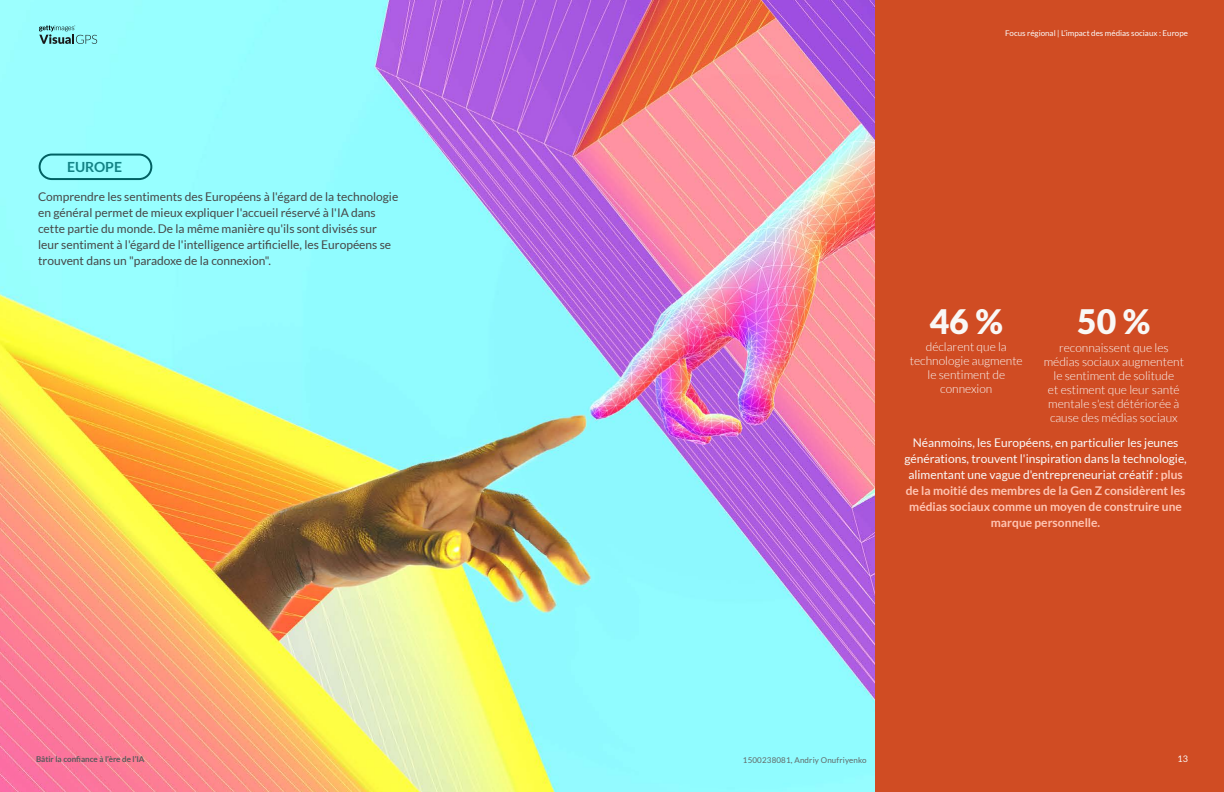
<style>
.page{position:relative;width:1224px;height:792px;background:#fff}
.page>*{position:absolute;margin:0;border:0;box-sizing:border-box;transform-origin:0 0}
.t1{font:900 33.8px "Lato";color:#f9f8f6}
.t2{font:700 14px "Lato";color:#138385}
.t3{font:12px/16px "Lato";color:#474747}
.t4{font:12px/16px "Lato";color:#faf9f8;text-align:center}
.t5{font:300 12px/14px "Lato";color:#faf9f8;text-align:center}
.t6{font:9px "Lato";color:#faf9f8}
.t7{font:8px "Lato";color:#faf9f8}
.t8{font:700 8px "Lato";color:#58595b}
.t9{font:8px "Lato";letter-spacing:.02em;color:#626867}
.s1{font-weight:700;color:#ffc5b3}
</style>
<div class="page">
<img style="left:0;top:0;width:876px;height:792px">
<svg style="left:39px;top:25px;width:58px;height:19px"></svg>
<div style="left:876px;top:0;width:348px;height:792px;background:#d04c23"></div>
<div style="left:39px;top:154px;width:113px;height:26px;border:2px solid #016163;border-radius:12px"></div>
<p class="t2" style="left:67px;top:159px;width:56px">EUROPE</p>
<p class="t3" style="left:38px;top:189px;width:362px">Comprendre les sentiments des Européens à l'égard de la technologie en général permet de mieux expliquer l'accueil réservé à l'IA dans cette partie du monde. De la même manière qu'ils sont divisés sur leur sentiment à l'égard de l'intelligence artificielle, les Européens se trouvent dans un "paradoxe de la connexion".</p>
<p class="t7" style="left:1005px;top:29px;width:184px">Focus régional | L’impact des médias sociaux : Europe</p>
<h1 class="t1" style="left:930px;top:302px;width:75px">46 %</h1>
<h1 class="t1" style="left:1077px;top:302px;width:75px">50 %</h1>
<p class="t5" style="left:910px;top:339px;width:114px">déclarent que la technologie augmente le sentiment de connexion</p>
<p class="t5" style="left:1044px;top:340px;width:142px">reconnaissent que les médias sociaux augmentent le sentiment de solitude<br>et estiment que leur santé mentale s'est détériorée à cause des médias sociaux</p>
<p class="t4" style="left:904px;top:435px;width:284px">Néanmoins, les Européens, en particulier les jeunes générations, trouvent l'inspiration dans la technologie, alimentant une vague d'entrepreneuriat créatif : <span class="s1">plus de la moitié des membres de la Gen Z considèrent les médias sociaux comme un moyen de construire une marque personnelle.</span></p>
<p class="t8" style="left:36px;top:755px;width:110px">Bâtir la confiance à l’ère de l’IA</p>
<p class="t6" style="left:1178px;top:754px;width:12px">13</p>
<p class="t9" style="left:743px;top:756px;width:125px">1500238081, Andriy Onufriyenko</p>
</div>
